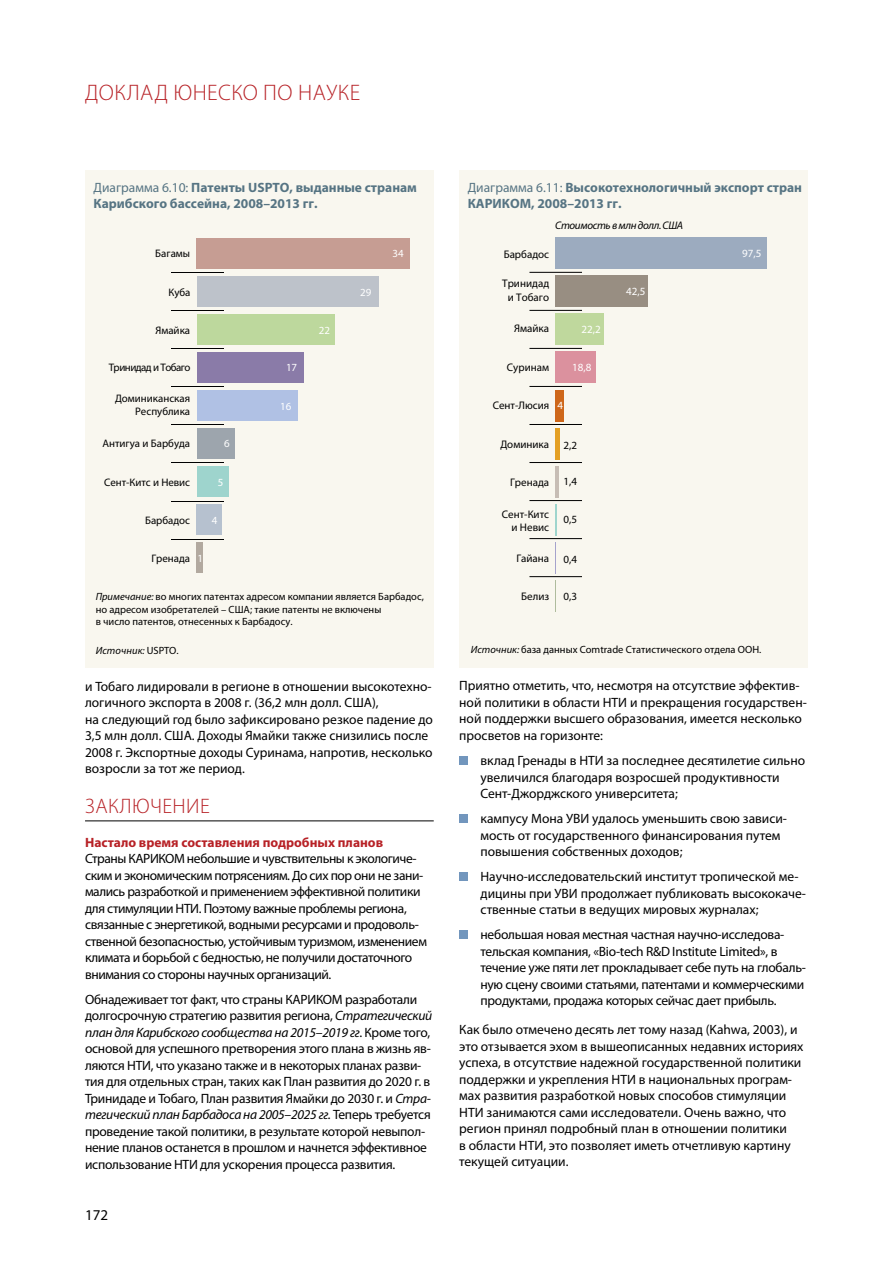
<style>
.page{position:relative;width:893px;height:1263px;background:#fff}
.page>*{position:absolute;margin:0;border:0;box-sizing:border-box;transform-origin:0 0}
.t1{font:300 22.5px "Myriad Pro";letter-spacing:.02em;color:#b72126}
.t2{font:300 21px "Myriad Pro";letter-spacing:.02em;color:#b72126}
.t3{font:15px "Myriad Pro";color:#000}
.t4{font:13.5px/16.5px "Myriad Pro";letter-spacing:-.01em;color:#000}
.t5{font:13.5px/16.5px "Myriad Pro";letter-spacing:-.03em;color:#000}
.t6{font:700 13.5px/16.2px "Myriad Pro";color:#567483}
.t7{font:700 13.5px "Myriad Pro";color:#b72126}
.t8{font:10.95px/13.2px "Myriad Pro";color:#000;text-align:right}
.t9{font:10.95px "Myriad Pro";color:#fff}
.t10{font:italic 10.95px "Myriad Pro";letter-spacing:-.03em;color:#000}
.t11{font:10.95px "Myriad Pro";letter-spacing:-.045em;color:#000}
.t12{font:10.5px/12.6px "Myriad Pro";color:#000}
.t13{font:italic 10.5px "Myriad Pro";letter-spacing:.01em;color:#000}
.s1{font-weight:400}
.s2{color:#fff}
.s3{font-style:italic}
.s4{font-style:normal}
</style>
<div class="page">
<div style="left:85px;top:170px;width:349px;height:498px;background:#f9f7ef"></div>
<div style="left:197px;top:428px;width:37px;height:31px;background:#9da5ad"></div>
<div style="left:197px;top:238px;width:213px;height:31px;background:#c69d93"></div>
<div style="left:197px;top:504px;width:25px;height:31px;background:#b6c1cf"></div>
<div style="left:197px;top:276px;width:182px;height:31px;background:#bdc2ca"></div>
<div style="left:197px;top:390px;width:100px;height:31px;background:#b0c1e4"></div>
<div style="left:197px;top:542px;width:6px;height:31px;background:#b2a99f"></div>
<div style="left:197px;top:314px;width:138px;height:31px;background:#bdd89d"></div>
<div style="left:197px;top:466px;width:31px;height:31px;background:#9ed4cd"></div>
<div style="left:197px;top:352px;width:106px;height:31px;background:#8a7ba8"></div>
<hr style="left:171px;top:273px;width:52px;height:1px;background:#000">
<hr style="left:171px;top:311px;width:52px;height:1px;background:#000">
<hr style="left:171px;top:349px;width:52px;height:1px;background:#000">
<hr style="left:171px;top:387px;width:52px;height:1px;background:#000">
<hr style="left:171px;top:425px;width:52px;height:1px;background:#000">
<hr style="left:171px;top:463px;width:52px;height:1px;background:#000">
<hr style="left:171px;top:501px;width:52px;height:1px;background:#000">
<hr style="left:171px;top:539px;width:52px;height:1px;background:#000">
<div style="left:459px;top:170px;width:349px;height:498px;background:#f9f7ef"></div>
<div style="left:555px;top:428px;width:5px;height:31px;background:#e4a024"></div>
<hr style="left:555px;top:466px;width:3px;height:31px;background:#c7bdb5">
<div style="left:555px;top:276px;width:93px;height:31px;background:#988e82"></div>
<div style="left:555px;top:352px;width:41px;height:31px;background:#db919e"></div>
<div style="left:555px;top:314px;width:49px;height:31px;background:#bfd89d"></div>
<div style="left:555px;top:238px;width:212px;height:31px;background:#9cabbf"></div>
<div style="left:555px;top:390px;width:9px;height:31px;background:#ce671a"></div>
<hr style="left:555px;top:504px;width:2px;height:31px;background:#9fd5cd">
<hr style="left:555px;top:542px;width:1px;height:31px;background:#a6a3cc">
<hr style="left:555px;top:580px;width:1px;height:31px;background:#afbc9d">
<hr style="left:529px;top:272px;width:53px;height:1px;background:#000">
<hr style="left:529px;top:310px;width:53px;height:1px;background:#000">
<hr style="left:529px;top:348px;width:53px;height:1px;background:#000">
<hr style="left:529px;top:386px;width:53px;height:1px;background:#000">
<hr style="left:529px;top:424px;width:53px;height:1px;background:#000">
<hr style="left:529px;top:462px;width:53px;height:1px;background:#000">
<hr style="left:529px;top:500px;width:53px;height:1px;background:#000">
<hr style="left:529px;top:538px;width:53px;height:1px;background:#000">
<hr style="left:529px;top:576px;width:53px;height:1px;background:#000">
<hr style="left:85px;top:821px;width:349px;height:1px;background:#000">
<div style="left:459px;top:756px;width:9px;height:9px;background:#7296bd"></div>
<div style="left:459px;top:814px;width:9px;height:9px;background:#7296bd"></div>
<div style="left:459px;top:872px;width:9px;height:9px;background:#7296bd"></div>
<div style="left:459px;top:930px;width:9px;height:9px;background:#7296bd"></div>
<h1 class="t1" style="left:85px;top:79px;width:276px">ДОКЛАД ЮНЕСКО ПО НАУКЕ</h1>
<p class="t6" style="left:94px;top:179px;width:325px"><span class="s1">Диаграмма 6.10:</span> Патенты USPTO, выданные странам<br>Карибского бассейна, 2008–2013 гг.</p>
<p class="t6" style="left:468px;top:179px;width:336px"><span class="s1">Диаграмма 6.11:</span> Высокотехнологичный экспорт стран<br>КАРИКОМ, 2008–2013 гг.</p>
<p class="t8" style="left:155px;top:247px;width:36px">Багамы</p>
<p class="t9" style="left:393px;top:247px;width:13px">34</p>
<p class="t8" style="left:169px;top:285px;width:23px">Куба</p>
<p class="t9" style="left:360px;top:285px;width:13px">29</p>
<p class="t8" style="left:156px;top:323px;width:36px">Ямайка</p>
<p class="t9" style="left:319px;top:323px;width:13px">22</p>
<p class="t11" style="left:109px;top:361px;width:83px">Тринидад и Тобаго</p>
<p class="t9" style="left:286px;top:361px;width:13px">17</p>
<p class="t8" style="left:115px;top:392px;width:77px">Доминиканская<br>Республика</p>
<p class="t9" style="left:280px;top:399px;width:13px">16</p>
<p class="t8" style="left:102px;top:436px;width:89px">Антигуа и Барбуда</p>
<p class="t9" style="left:224px;top:436px;width:7px">6</p>
<p class="t8" style="left:104px;top:476px;width:88px">Сент-Китс и Невис</p>
<p class="t9" style="left:218px;top:476px;width:7px">5</p>
<p class="t10" style="left:555px;top:219px;width:129px">Cтоимость в млн долл. США</p>
<p class="t8" style="left:504px;top:247px;width:47px">Барбадос</p>
<p class="t9" style="left:742px;top:246px;width:21px">97,5</p>
<p class="t8" style="left:502px;top:277px;width:48px;text-align:center">Тринидад и Тобаго</p>
<p class="t9" style="left:626px;top:284px;width:21px">42,5</p>
<p class="t8" style="left:514px;top:322px;width:37px">Ямайка</p>
<p class="t9" style="left:582px;top:322px;width:21px">22,2</p>
<p class="t8" style="left:507px;top:361px;width:44px">Суринам</p>
<p class="t9" style="left:572px;top:361px;width:21px">18,8</p>
<p class="t8" style="left:493px;top:399px;width:72px">Сент-Люсия <span class="s2">4</span></p>
<p class="t8" style="left:500px;top:438px;width:50px">Доминика</p>
<p class="t8" style="left:564px;top:438px;width:15px">2,2</p>
<p class="t8" style="left:510px;top:476px;width:41px">Гренада</p>
<p class="t8" style="left:564px;top:475px;width:15px">1,4</p>
<p class="t8" style="left:502px;top:507px;width:49px">Сент-Китс и Невис</p>
<p class="t8" style="left:564px;top:512px;width:15px">0,5</p>
<p class="t8" style="left:516px;top:552px;width:34px">Гайана</p>
<p class="t8" style="left:564px;top:552px;width:15px">0,4</p>
<p class="t8" style="left:521px;top:590px;width:29px">Белиз</p>
<p class="t8" style="left:564px;top:589px;width:15px">0,3</p>
<p class="t8" style="left:145px;top:513px;width:47px">Барбадос</p>
<p class="t9" style="left:212px;top:513px;width:7px">4</p>
<p class="t8" style="left:152px;top:551px;width:53px">Гренада <span class="s2">1</span></p>
<p class="t12" style="left:96px;top:590px;width:330px"><span class="s3">Примечание:</span> во многих патентах адресом компании является Барбадос, но адресом изобретателей – США; такие патенты не включены<br>в число патентов, отнесенных к Барбадосу.</p>
<p class="t13" style="left:96px;top:644px;width:84px">Источник: <span class="s4">USPTO.</span></p>
<p class="t12" style="left:471px;top:643px;width:292px"><span class="s3">Источник:</span> база данных Comtrade Статистического отдела ООН.</p>
<p class="t4" style="left:85px;top:677px;width:349px">и Тобаго лидировали в регионе в отношении высокотехно&shy;логичного экспорта в 2008 г. (36,2 млн долл. США),<br>на следующий год было зафиксировано резкое падение до 3,5 млн долл. США. Доходы Ямайки также снизились после 2008 г. Экспортные доходы Суринама, напротив, несколько возросли за тот же период.</p>
<h2 class="t2" style="left:85px;top:793px;width:126px">ЗАКЛЮЧЕНИЕ</h2>
<p class="t7" style="left:85px;top:833px;width:300px">Настало время составления подробных планов</p>
<p class="t5" style="left:85px;top:850px;width:343px">Страны КАРИКОМ небольшие и чувствительны к экологиче&shy;ским и экономическим потрясениям. До сих пор они не зани&shy;мались разработкой и применением эффективной политики для стимуляции НТИ. Поэтому важные проблемы региона, связанные с энергетикой, водными ресурсами и продоволь&shy;ственной безопасностью, устойчивым туризмом, изменением климата и борьбой с бедностью, не получили достаточного внимания со стороны научных организаций.</p>
<p class="t4" style="left:85px;top:990px;width:349px">Обнадеживает тот факт, что страны КАРИКОМ разработали долгосрочную стратегию развития региона, <span class="s3">Стратегический план для Карибского сообщества на 2015–2019 гг</span>. Кроме того, основой для успешного претворения этого плана в жизнь яв&shy;ляются НТИ, что указано также и в некоторых планах разви&shy;тия для отдельных стран, таких как План развития до 2020 г. в Тринидаде и Тобаго, План развития Ямайки до 2030 г. и <span class="s3">Стра&shy;тегический план Барбадоса на 2005–2025 гг.</span> Теперь требуется проведение такой политики, в результате которой невыпол&shy;нение планов останется в прошлом и начнется эффективное использование НТИ для ускорения процесса развития.</p>
<p class="t4" style="left:459px;top:677px;width:349px">Приятно отметить, что, несмотря на отсутствие эффектив&shy;ной политики в области НТИ и прекращения государствен&shy;ной поддержки высшего образования, имеется несколько просветов на горизонте:</p>
<p class="t4" style="left:480px;top:752px;width:326px">вклад Гренады в НТИ за последнее десятилетие сильно увеличился благодаря возросшей продуктивности<br>Сент-Джорджского университета;</p>
<p class="t4" style="left:480px;top:810px;width:308px">кампусу Мона УВИ удалось уменьшить свою зависи&shy;мость от государственного финансирования путем повышения собственных доходов;</p>
<p class="t4" style="left:480px;top:868px;width:327px">Научно-исследовательский институт тропической ме&shy;дицины при УВИ продолжает публиковать высококаче&shy;ственные статьи в ведущих мировых журналах;</p>
<p class="t4" style="left:480px;top:926px;width:327px">небольшая новая местная частная научно-исследова&shy;тельская компания, «Bio-tech R&amp;D Institute Limited», в течение уже пяти лет прокладывает себе путь на глобаль&shy;ную сцену своими статьями, патентами и коммерческими продуктами, продажа которых сейчас дает прибыль.</p>
<p class="t4" style="left:459px;top:1021px;width:346px">Как было отмечено десять лет тому назад (Kahwa, 2003), и это отзывается эхом в вышеописанных недавних историях успеха, в отсутствие надежной государственной политики поддержки и укрепления НТИ в национальных програм&shy;мах развития разработкой новых способов стимуляции НТИ занимаются сами исследователи. Очень важно, что регион принял подробный план в отношении политики<br>в области НТИ, это позволяет иметь отчетливую картину текущей ситуации.</p>
<p class="t3" style="left:85px;top:1206px;width:25px">172</p>
</div>
